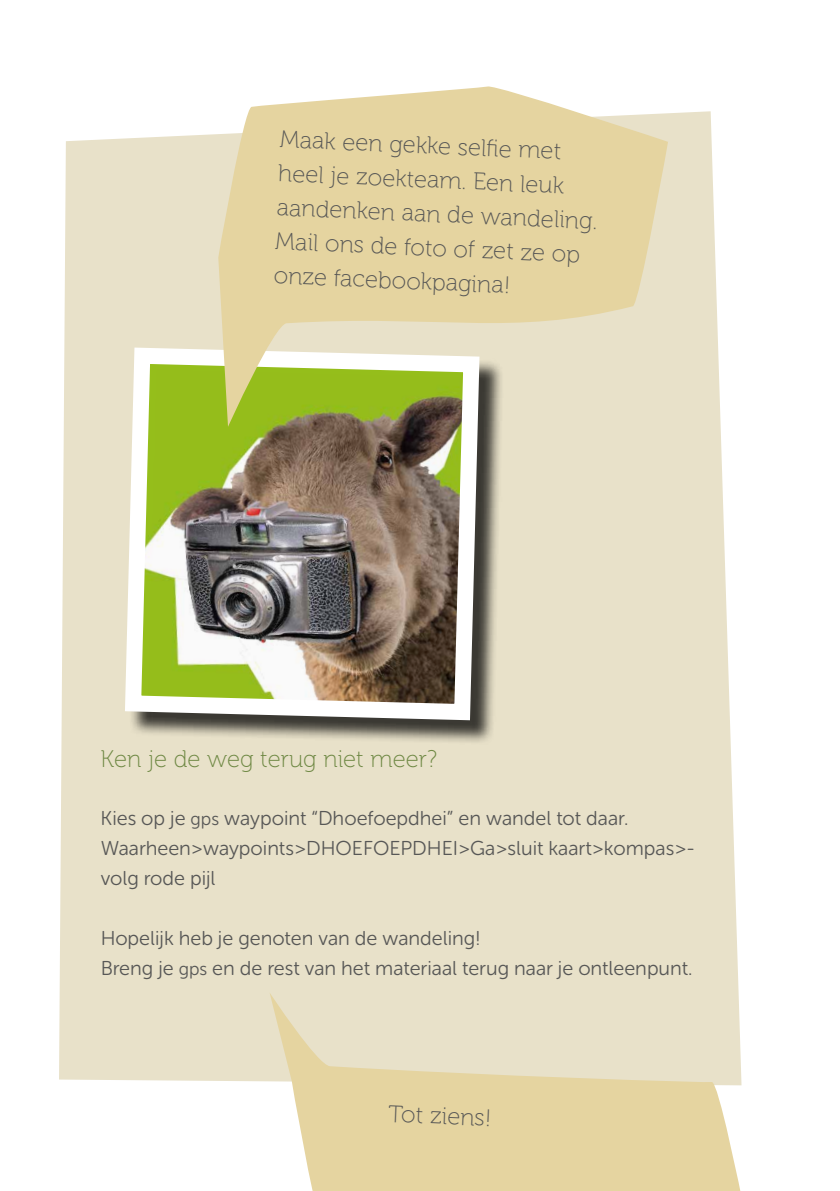
<style>
.page{position:relative;width:840px;height:1191px;background:#fff}
.page>*{position:absolute;margin:0;border:0;box-sizing:border-box;transform-origin:0 0}
.t1{font:24px/34px "Museo 100";color:#575756}
.t2{font:24px "Museo 100";color:#6e8843}
.t3{font:20px/30px "Museo Sans Rounded 300";color:#575756}
.s1{font-size:18px}
</style>
<div class="page">
<div style="left:59px;top:111px;width:680px;height:971px;background:#e8e1c9"></div>
<div style="left:129px;top:351px;width:375px;height:393px;background:#000;opacity:.75"></div>
<img style="left:117px;top:339px;width:370px;height:389px">
<svg style="left:218px;top:86px;width:449px;height:341px;background:#ded5a4"></svg>
<svg style="left:269px;top:992px;width:472px;height:199px;background:#e7dbb5"></svg>
<p class="t1" style="left:279px;top:124px;width:323px;rotate:2deg">Maak een gekke selfi e met heel je zoekteam. Een leuk aandenken aan de wandeling.<br>Mail ons de foto of zet ze op onze facebookpagina!</p>
<p class="t2" style="left:101px;top:745px;width:337px">Ken je de weg terug niet meer?</p>
<p class="t3" style="left:101px;top:803px;width:595px">Kies op je <span class="s1">gps</span> waypoint “Dhoefoepdhei” en wandel tot daar.<br>Waarheen&gt;waypoints&gt;DHOEFOEPDHEI&gt;Ga&gt;sluit kaart&gt;kompas&gt;- volg rode pijl</p>
<p class="t3" style="left:101px;top:923px;width:593px">Hopelijk heb je genoten van de wandeling!<br>Breng je <span class="s1">gps</span> en de rest van het materiaal terug naar je ontleenpunt.</p>
<p class="t1" style="left:389px;top:1097px;width:105px;rotate:2deg">Tot ziens!</p>
</div>
